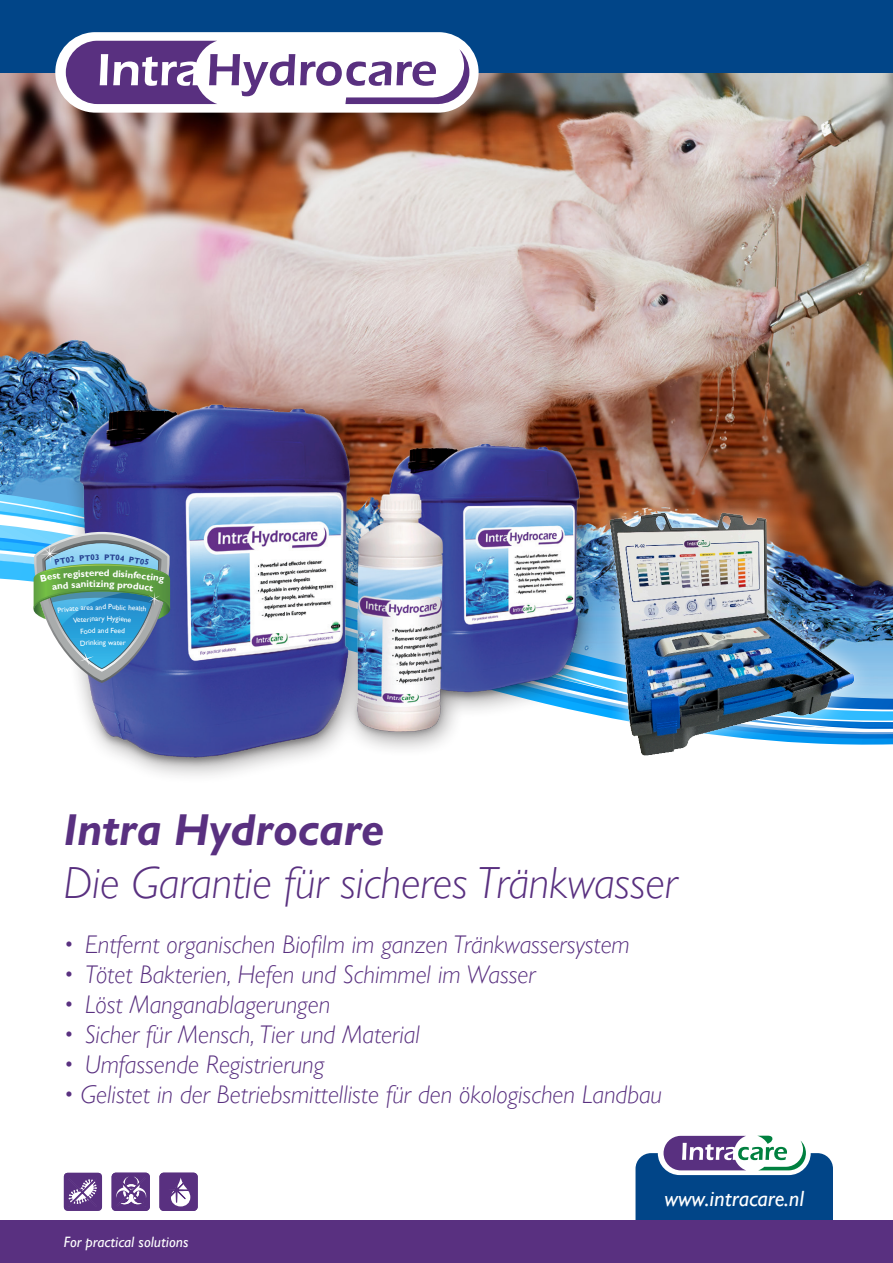
<style>
.page{position:relative;width:893px;height:1263px;background:#fff}
.page>*{position:absolute;margin:0;border:0;box-sizing:border-box;transform-origin:0 0}
.t1{font:italic 300 45px "Gill Sans Nova";color:#593080}
.t2{font:italic 700 45px "Gill Sans Nova";color:#593080}
.t3{font:italic 300 25.5px "Gill Sans Nova";color:#593080}
.t4{font:italic 22.05px "Gill Sans Nova";color:#fff}
.t5{font:italic 15px "Gill Sans Nova";color:#fff}
.t6{font:700 9.75px "Gill Sans";color:#fff}
.t7{font:7.5px "Gill Sans";color:#fff}
</style>
<div class="page">
<img style="left:0;top:72px;width:893px;height:167px">
<img style="left:0;top:239px;width:893px;height:252px">
<svg style="left:0;top:491px;width:893px;height:254px"></svg>
<svg style="left:0;top:550px;width:893px;height:189px"></svg>
<div style="left:64px;top:390px;width:538px;height:396px;background:#fff"></div>
<img style="left:66px;top:391px;width:545px;height:383px">
<svg style="left:635px;top:1135px;width:198px;height:85px"></svg>
<div style="left:0;top:1220px;width:893px;height:43px;background:#593080"></div>
<div style="left:0;top:0;width:893px;height:72px;background:#014588"></div>
<svg style="left:55px;top:32px;width:424px;height:81px"></svg>
<svg style="left:112px;top:1173px;width:38px;height:38px"></svg>
<svg style="left:159px;top:1173px;width:39px;height:38px"></svg>
<div style="left:64px;top:1173px;width:38px;height:38px;background:#593080;border-radius:4px"></div>
<svg style="left:64px;top:1173px;width:38px;height:37px"></svg>
<div style="left:589px;top:492px;width:286px;height:285px;background:#fff;opacity:.75"></div>
<img style="left:604px;top:507px;width:257px;height:254px">
<svg style="left:34px;top:532px;width:136px;height:151px;background:#72a5af"></svg>
<p class="t6" style="left:94px;top:567px;width:6px">r</p>
<p class="t6" style="left:93px;top:578px;width:9px">iz</p>
<p class="t7" style="left:102px;top:602px;width:5px">d</p>
<p class="t7" style="left:102px;top:614px;width:12px">y H</p>
<p class="t7" style="left:105px;top:626px;width:5px">d</p>
<p class="t7" style="left:103px;top:638px;width:5px">g</p>
<h1 class="t2" style="left:64px;top:802px;width:322px">Intra Hydrocare</h1>
<h1 class="t1" style="left:64px;top:858px;width:615px">Die Garantie für sicheres Tränkwasser</h1>
<p class="t3" style="left:64px;top:930px;width:567px">• Entfernt organischen Biofilm im ganzen Tränkwassersystem</p>
<p class="t3" style="left:64px;top:960px;width:473px">• Tötet Bakterien, Hefen und Schimmel im Wasser</p>
<p class="t3" style="left:64px;top:990px;width:268px">• Löst Manganablagerungen</p>
<p class="t3" style="left:64px;top:1020px;width:358px">• Sicher für Mensch, Tier und Material</p>
<p class="t3" style="left:64px;top:1050px;width:262px">• Umfassende Registrierung</p>
<p class="t3" style="left:64px;top:1080px;width:600px">• Gelistet in der Betriebsmittelliste für den ökologischen Landbau</p>
<p class="t5" style="left:64px;top:1233px;width:126px">For practical solutions</p>
<p class="t4" style="left:664px;top:1186px;width:141px">www.intracare.nl</p>
</div>
